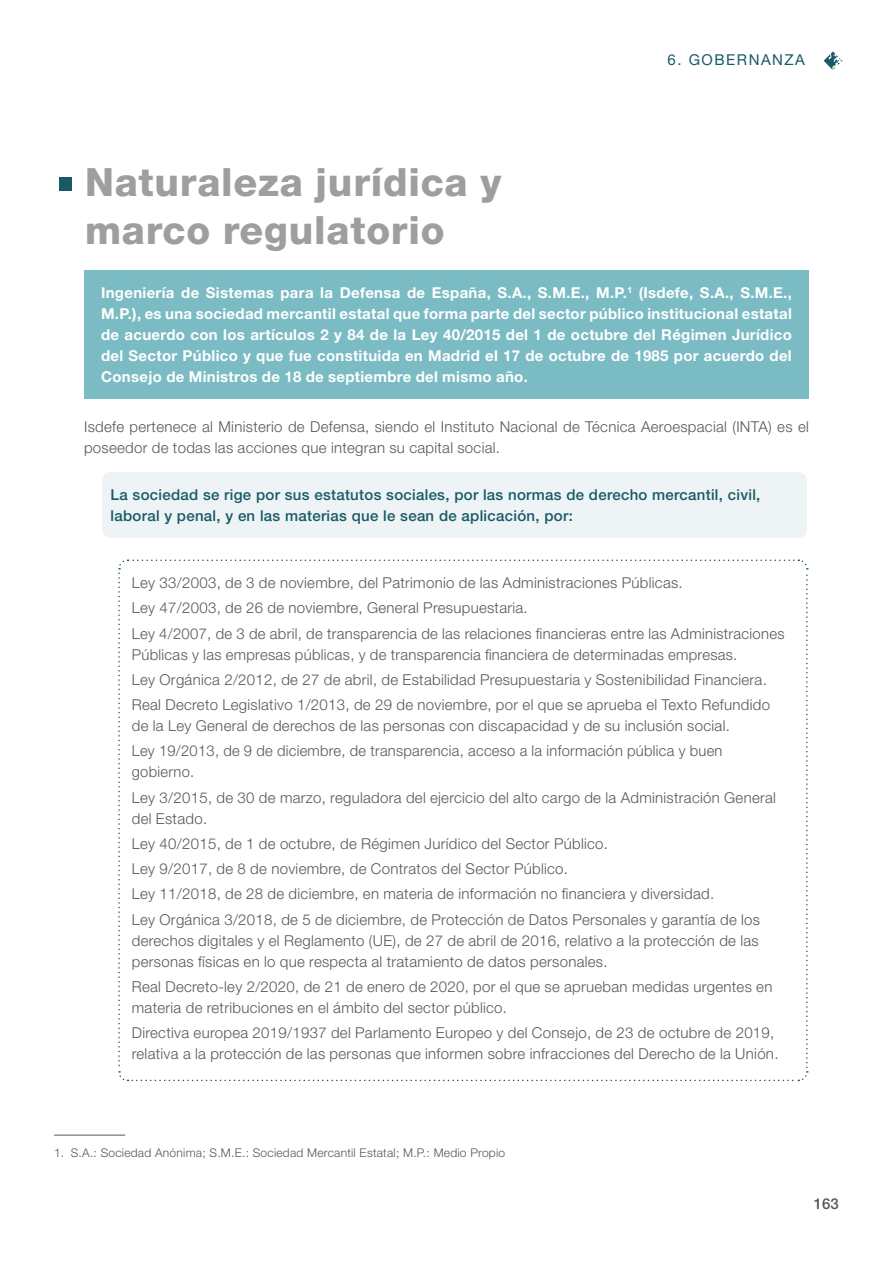
<style>
.page{position:relative;width:893px;height:1263px;background:#fff}
.page>*{position:absolute;margin:0;border:0;box-sizing:border-box;transform-origin:0 0}
.t1{font:800 39px/47.5px "Helvetica Neue LT Std";letter-spacing:.02em;color:#9e9ea1}
.t2{font:300 15px/25.2px "Helvetica Neue LT Std";letter-spacing:.02em;color:#56575e}
.t3{font:700 15px/21px "Helvetica Neue LT Std";letter-spacing:.02em;color:#fff;text-align:justify}
.t4{font:500 15px/21px "Helvetica Neue LT Std";letter-spacing:.02em;color:#185a66}
.t5{font:15px "Helvetica Neue LT Std";letter-spacing:.1em;color:#185a66}
.t6{font:500 15px "Helvetica Neue LT Std";color:#56575e}
.t7{font:300 12px "Helvetica Neue LT Std";letter-spacing:.02em;color:#56575e}
</style>
<div class="page">
<svg style="left:824px;top:51px;width:18px;height:19px"></svg>
<hr style="left:54px;top:1135px;width:71px;height:1px;background:#56575e">
<div style="left:102px;top:472px;width:705px;height:66px;background:#eef3f5;border-radius:9px"></div>
<svg style="left:118px;top:559px;width:690px;height:523px"></svg>
<div style="left:84px;top:270px;width:725px;height:129px;background:#7bbbc4"></div>
<svg style="left:60px;top:177px;width:12px;height:14px"></svg>
<h1 class="t1" style="left:85px;top:159px;width:418px">Naturaleza jurídica y marco regulatorio</h1>
<p class="t5" style="left:668px;top:50px;width:139px">6. GOBERNANZA</p>
<p class="t3" style="left:101px;top:282px;width:692px">Ingeniería de Sistemas para la Defensa de España, S.A., S.M.E., M.P.<sup>1</sup> (Isdefe, S.A., S.M.E., M.P.), es una sociedad mercantil estatal que forma parte del sector público institucional estatal de acuerdo con los artículos 2 y 84 de la Ley 40/2015 del 1 de octubre del Régimen Jurídico del Sector Público y que fue constituida en Madrid el 17 de octubre de 1985 por acuerdo del Consejo de Ministros de 18 de septiembre del mismo año.</p>
<p class="t2" style="left:84px;top:416px;width:726px;line-height:21px">Isdefe pertenece al Ministerio de Defensa, siendo el Instituto Nacional de Técnica Aeroespacial (INTA) es el poseedor de todas las acciones que integran su capital social.</p>
<p class="t4" style="left:111px;top:484px;width:651px">La sociedad se rige por sus estatutos sociales, por las normas de derecho mercantil, civil, laboral y penal, y en las materias que le sean de aplicación, por:</p>
<p class="t2" style="left:132px;top:570px;width:654px">Ley 33/2003, de 3 de noviembre, del Patrimonio de las Administraciones Públicas.<br>Ley 47/2003, de 26 de noviembre, General Presupuestaria.<br>Ley 4/2007, de 3 de abril, de transparencia de las relaciones financieras entre las Administraciones</p>
<p class="t2" style="left:132px;top:641px;width:640px">Públicas y las empresas públicas, y de transparencia financiera de determinadas empresas.<br>Ley Orgánica 2/2012, de 27 de abril, de Estabilidad Presupuestaria y Sostenibilidad Financiera.<br>Real Decreto Legislativo 1/2013, de 29 de noviembre, por el que se aprueba el Texto Refundido</p>
<p class="t2" style="left:132px;top:713px;width:600px">de la Ley General de derechos de las personas con discapacidad y de su inclusión social.<br>Ley 19/2013, de 9 de diciembre, de transparencia, acceso a la información pública y buen</p>
<p class="t2" style="left:132px;top:759px;width:646px">gobierno.<br>Ley 3/2015, de 30 de marzo, reguladora del ejercicio del alto cargo de la Administración General</p>
<p class="t2" style="left:132px;top:805px;width:630px">del Estado.<br>Ley 40/2015, de 1 de octubre, de Régimen Jurídico del Sector Público.<br>Ley 9/2017, de 8 de noviembre, de Contratos del Sector Público.<br>Ley 11/2018, de 28 de diciembre, en materia de información no financiera y diversidad.<br>Ley Orgánica 3/2018, de 5 de diciembre, de Protección de Datos Personales y garantía de los</p>
<p class="t2" style="left:132px;top:929px;width:628px;line-height:21px">derechos digitales y el Reglamento (UE), de 27 de abril de 2016, relativo a la protección de las personas físicas en lo que respecta al tratamiento de datos personales.</p>
<p class="t2" style="left:132px;top:976px;width:642px;line-height:21px">Real Decreto-ley 2/2020, de 21 de enero de 2020, por el que se aprueban medidas urgentes en materia de retribuciones en el ámbito del sector público.</p>
<p class="t2" style="left:132px;top:1022px;width:648px;line-height:21px">Directiva europea 2019/1937 del Parlamento Europeo y del Consejo, de 23 de octubre de 2019, relativa a la protección de las personas que informen sobre infracciones del Derecho de la Unión.</p>
<p class="t7" style="left:54px;top:1145px;width:453px">1. S.A.: Sociedad Anónima; S.M.E.: Sociedad Mercantil Estatal; M.P.: Medio Propio</p>
<p class="t6" style="left:814px;top:1194px;width:27px">163</p>
</div>
